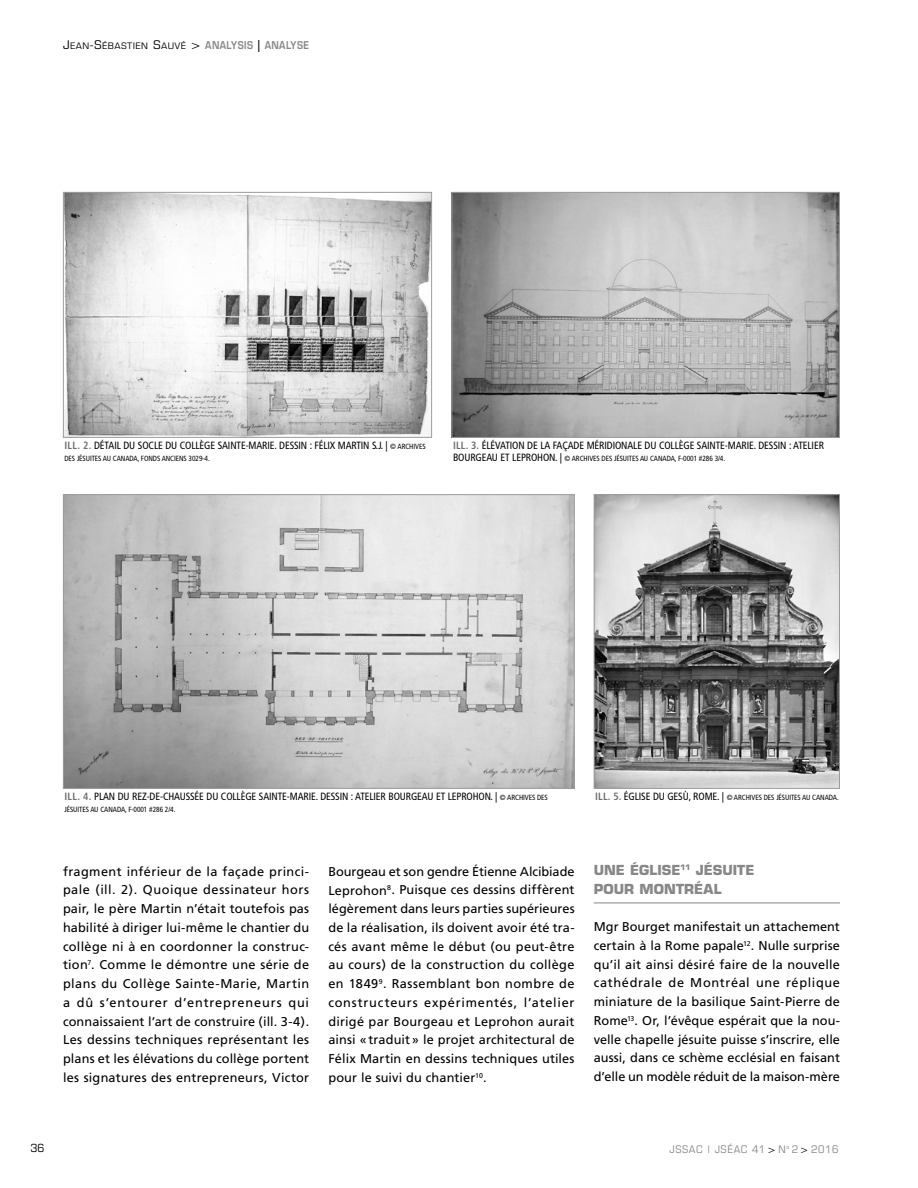
<style>
.page{position:relative;width:918px;height:1188px;background:#fff}
.page>*{position:absolute;margin:0;border:0;box-sizing:border-box;transform-origin:0 0}
.t1{font:700 13.5px/18.8px "Eurostile";color:#878787}
.t2{font:12.75px/18.8px "Frutiger";letter-spacing:.01em;color:#000;text-align:justify}
.t3{font:condensed 11.25px "Eurostile";color:#000;scale:1.1 1}
.t4{font:condensed 10.5px "Frutiger";letter-spacing:-.01em;color:#000}
.t5{font:condensed 10.5px "Eurostile";letter-spacing:.05em;color:#878787;scale:1.1 1}
.t6{font:condensed 9px "Eurostile";letter-spacing:.035em;color:#000;scale:1.2 1}
.t7{font:condensed 7.5px "Frutiger";letter-spacing:-.01em;color:#000}
.s1{font-size:12px}
.s2{font-weight:600;font-stretch:normal;font-size:10.5px;color:#878787}
.s3{font-weight:600;font-stretch:normal;font-size:12px}
.s4{font-weight:700;color:#706f6f}
.s5{font-size:7.5px}
.s6{font-size:10.5px}
.s7{font-weight:700;font-size:10.5px;color:#706f6f}
.s8{color:#000}
</style>
<div class="page">
<hr style="left:594px;top:903px;width:246px;height:1px;background:#878787">
<img style="left:65px;top:194px;width:365px;height:242px">
<div style="left:63px;top:192px;width:369px;height:246px;border:1px solid #9d9d9c"></div>
<img style="left:65px;top:496px;width:508px;height:291px">
<div style="left:63px;top:494px;width:512px;height:295px;border:1px solid #9d9d9c"></div>
<img style="left:454px;top:194px;width:384px;height:242px">
<div style="left:452px;top:192px;width:388px;height:246px;border:1px solid #9d9d9c"></div>
<img style="left:596px;top:496px;width:242px;height:291px">
<div style="left:594px;top:494px;width:246px;height:295px;border:1px solid #9d9d9c"></div>
<p class="t6" style="left:63px;top:40px;width:207px"><span class="s1">J</span>EAN<span class="s1">-S</span>ÉBASTIEN <span class="s1">S</span>AUVÉ <span class="s1">&gt;</span> <span class="s2">ANALYSIS</span> <span class="s3">|</span> <span class="s2">ANALYSE</span></p>
<p class="t4" style="left:64px;top:439px;width:363px"><span class="s4">ILL. 2.</span> DÉTAIL DU SOCLE DU COLLÈGE SAINTE-MARIE. DESSIN : FÉLIX MARTIN S.J. | <span class="s5">© ARCHIVES</span></p>
<p class="t7" style="left:64px;top:454px;width:147px">DES JÉSUITES AU CANADA, FONDS ANCIENS 3029-4.</p>
<p class="t4" style="left:453px;top:439px;width:373px"><span class="s4">ILL. 3.</span> ÉLÉVATION DE LA FAÇADE MÉRIDIONALE DU COLLÈGE SAINTE-MARIE. DESSIN : ATELIER</p>
<p class="t7" style="left:453px;top:454px;width:274px"><span class="s6">BOURGEAU ET LEPROHON. |</span> © ARCHIVES DES JÉSUITES AU CANADA, F-0001 #286 3/4.</p>
<p class="t4" style="left:64px;top:790px;width:485px"><span class="s4">ILL. 4.</span> PLAN DU REZ-DE-CHAUSSÉE DU COLLÈGE SAINTE-MARIE. DESSIN : ATELIER BOURGEAU ET LEPROHON. | <span class="s5">© ARCHIVES DES</span></p>
<p class="t7" style="left:65px;top:805px;width:112px">JÉSUITES AU CANADA, F-0001 #286 2/4.</p>
<p class="t7" style="left:595px;top:793px;width:245px"><span class="s7">ILL. 5.</span> <span class="s6">ÉGLISE DU GESÙ, ROME. |</span> © ARCHIVES DES JÉSUITES AU CANADA.</p>
<p class="t2" style="left:63px;top:862px;width:248px">fragment inférieur de la façade princi&shy;pale (ill. 2). Quoique dessinateur hors pair, le père Martin n’était toutefois pas habilité à diriger lui-même le chantier du collège ni à en coordonner la construc&shy;tion<sup>7</sup>. Comme le démontre une série de plans du Collège Sainte-Marie, Martin a dû s’entourer d’entrepreneurs qui connaissaient l’art de construire (ill. 3-4).<br>Les dessins techniques représentant les plans et les élévations du collège portent les signatures des entrepreneurs, Victor</p>
<p class="t2" style="left:328px;top:862px;width:248px">Bourgeau et son gendre Étienne Alcibiade Leprohon<sup>8</sup>. Puisque ces dessins diffèrent légèrement dans leurs parties supérieures de la réalisation, ils doivent avoir été tra&shy;cés avant même le début (ou peut-être au cours) de la construction du collège en 1849<sup>9</sup>. Rassemblant bon nombre de constructeurs expérimentés, l’atelier dirigé par Bourgeau et Leprohon aurait ainsi «traduit» le projet architectural de Félix Martin en dessins techniques utiles pour le suivi du chantier<sup>10</sup>.</p>
<p class="t1" style="left:594px;top:860px;width:162px">UNE ÉGLISE<sup>11</sup> JÉSUITE<br>POUR MONTRÉAL</p>
<p class="t2" style="left:594px;top:917px;width:248px">Mgr Bourget manifestait un attachement certain à la Rome papale<sup>12</sup>. Nulle surprise qu’il ait ainsi désiré faire de la nouvelle cathédrale de Montréal une réplique miniature de la basilique Saint-Pierre de Rome<sup>13</sup>. Or, l’évêque espérait que la nou&shy;velle chapelle jésuite puisse s’inscrire, elle aussi, dans ce schème ecclésial en faisant d’elle un modèle réduit de la maison-mère</p>
<p class="t3" style="left:31px;top:1142px;width:14px">36</p>
<p class="t5" style="left:669px;top:1142px;width:155px">JSSAC | JSÉAC 41 <span class="s8">&gt;</span> N<sup>o</sup> 2 <span class="s8">&gt;</span> 2016</p>
</div>
